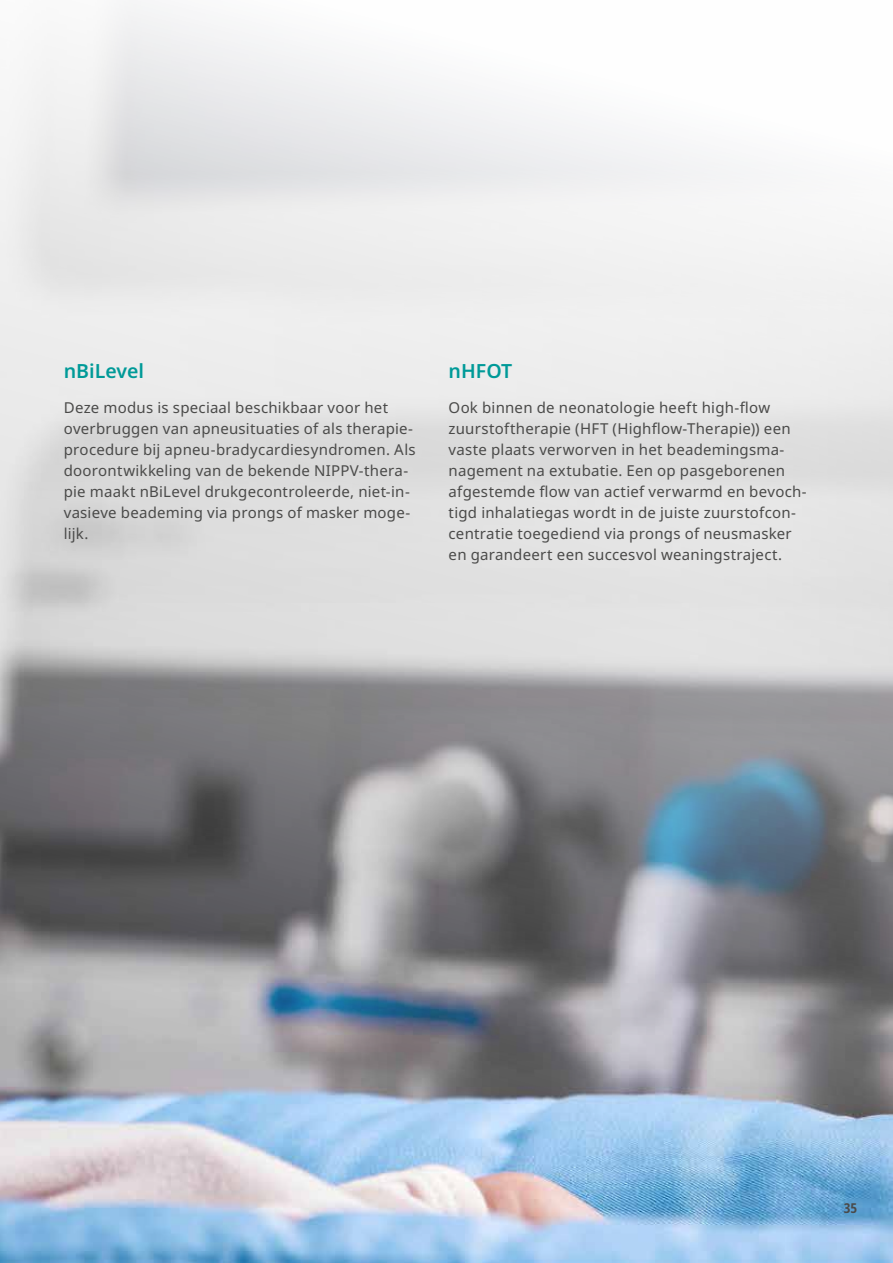
<style>
.page{position:relative;width:893px;height:1263px;background:#fff}
.page>*{position:absolute;margin:0;border:0;box-sizing:border-box;transform-origin:0 0}
.t1{font:600 19.5px "Noto Sans";color:#009a98}
.t2{font:15px/21px "Noto Sans";letter-spacing:.015em;color:#4a4a49}
.t3{font:700 condensed 13.5px "Noto Sans";color:#4a4a49}
</style>
<div class="page">
<img style="left:0;top:3px;width:893px;height:1260px">
<h1 class="t1" style="left:64px;top:360px;width:82px">nBiLevel</h1>
<p class="t2" style="left:64px;top:397px;width:353px">Deze modus is speciaal beschikbaar voor het overbruggen van apneusituaties of als therapie&shy;procedure bij apneu-bradycardiesyndromen. Als doorontwikkeling van de bekende NIPPV-thera&shy;pie maakt nBiLevel drukgecontroleerde, niet-in&shy;vasieve beademing via prongs of masker moge&shy;lijk.</p>
<h1 class="t1" style="left:449px;top:360px;width:65px">nHFOT</h1>
<p class="t2" style="left:449px;top:397px;width:360px">Ook binnen de neonatologie heeft high-flow zuurstoftherapie (HFT (Highflow-Therapie)) een vaste plaats verworven in het beademingsma&shy;nagement na extubatie. Een op pasgeborenen afgestemde flow van actief verwarmd en bevoch&shy;tigd inhalatiegas wordt in de juiste zuurstofcon&shy;centratie toegediend via prongs of neusmasker en garandeert een succesvol weaningstraject.</p>
<p class="t3" style="left:844px;top:1198px;width:15px">35</p>
</div>
